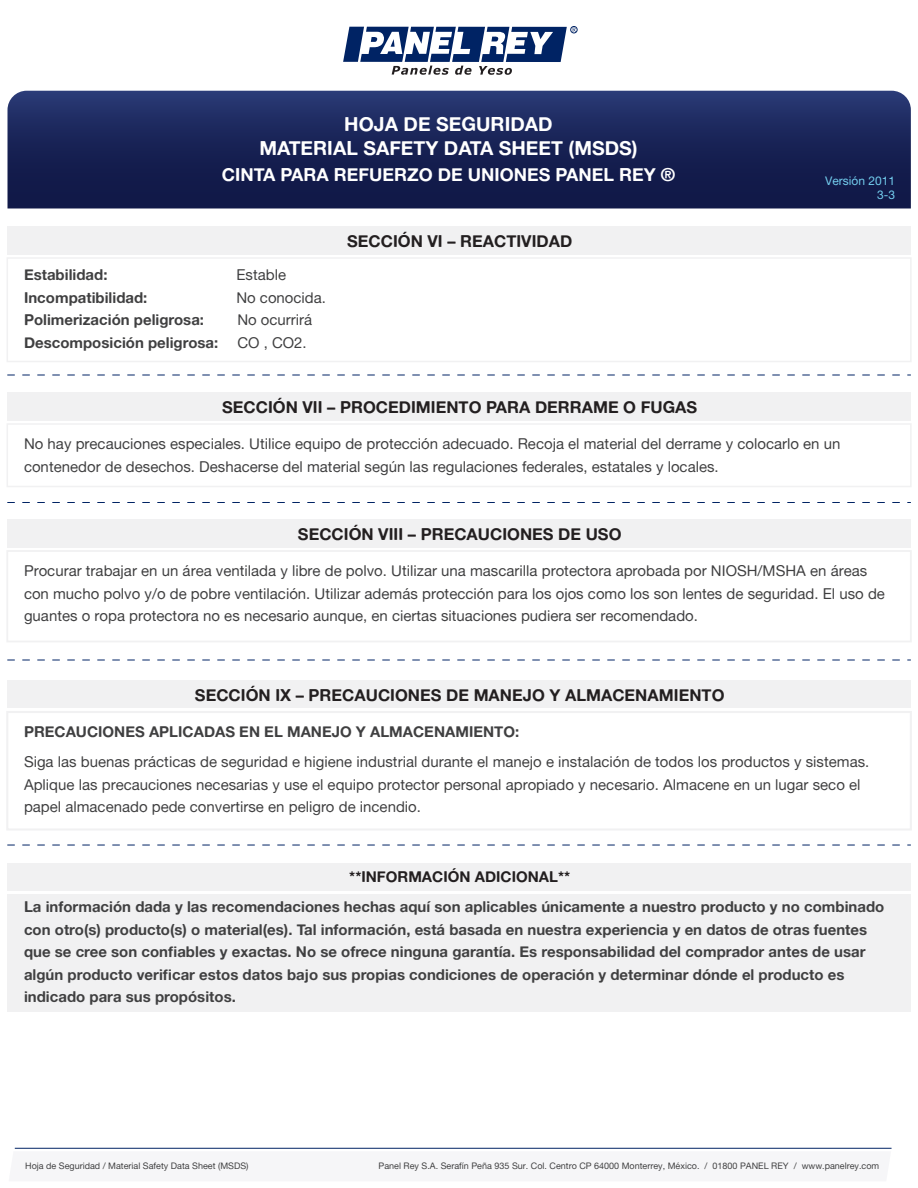
<style>
.page{position:relative;width:918px;height:1188px;background:#fff}
.page>*{position:absolute;margin:0;border:0;box-sizing:border-box;transform-origin:0 0}
.t1{font:19.5px/23.4px "Alte Haas Grotesk Bold";color:#fff;text-align:center}
.t2{font:18px "Alte Haas Grotesk Bold";color:#fff}
.t3{font:16.5px "Alte Haas Grotesk Bold";color:#231f20}
.t4{font:15px/22.5px "Alte Haas Grotesk";color:#404041}
.t5{font:15px/22.5px "Alte Haas Grotesk Bold";color:#404041}
.t6{font:15px "Alte Haas Grotesk Bold";color:#231f20}
.t7{font:12px/14.4px "Alte Haas Grotesk";color:#74cfef;text-align:right}
.t8{font:9px "Alte Haas Grotesk";color:#404041}
</style>
<div class="page">
<div style="left:7px;top:226px;width:904px;height:28px;background:#f1f1f2"></div>
<svg style="left:8px;top:91px;width:903px;height:117px;background:#192457"></svg>
<div style="left:7px;top:257px;width:905px;height:105px;border:2px solid #f1f1f2"></div>
<div style="left:570px;top:26px;width:8px;height:7px;border:1px solid #002364;border-radius:50%"></div>
<svg style="left:343px;top:26px;width:233px;height:49px"></svg>
<svg style="left:7px;top:375px;width:904px;height:1px"></svg>
<div style="left:7px;top:392px;width:904px;height:28px;background:#f1f1f2"></div>
<div style="left:7px;top:423px;width:905px;height:64px;border:2px solid #f1f1f2"></div>
<svg style="left:7px;top:502px;width:904px;height:1px"></svg>
<div style="left:7px;top:519px;width:904px;height:28px;background:#f1f1f2"></div>
<div style="left:6px;top:550px;width:906px;height:92px;border:2px solid #f1f1f2"></div>
<svg style="left:7px;top:660px;width:904px;height:1px"></svg>
<div style="left:7px;top:680px;width:904px;height:28px;background:#f1f1f2"></div>
<div style="left:6px;top:711px;width:906px;height:120px;border:2px solid #f1f1f2"></div>
<svg style="left:7px;top:845px;width:904px;height:1px"></svg>
<div style="left:7px;top:864px;width:904px;height:27px;background:#f1f1f2"></div>
<div style="left:7px;top:895px;width:904px;height:117px;background:#f1f1f2"></div>
<hr style="left:15px;top:1148px;width:877px;height:1px;background:#002364">
<h1 class="t1" style="left:259px;top:112px;width:380px">HOJA DE SEGURIDAD<br>MATERIAL SAFETY DATA SHEET (MSDS)</h1>
<p class="t2" style="left:222px;top:163px;width:455px">CINTA PARA REFUERZO DE UNIONES PANEL REY ®</p>
<p class="t5" style="left:24px;top:263px;width:85px">Estabilidad:</p>
<p class="t4" style="left:236px;top:263px;width:51px">Estable</p>
<p class="t5" style="left:24px;top:286px;width:125px">Incompatibilidad:</p>
<p class="t4" style="left:236px;top:286px;width:91px">No conocida.</p>
<p class="t5" style="left:24px;top:308px;width:182px">Polimerización peligrosa:</p>
<p class="t4" style="left:237px;top:308px;width:76px">No ocurrirá</p>
<p class="t5" style="left:24px;top:331px;width:196px">Descomposición peligrosa:</p>
<p class="t4" style="left:237px;top:331px;width:71px">CO , CO2.</p>
<p class="t3" style="left:347px;top:231px;width:227px">SECCIÓN VI – REACTIVIDAD</p>
<p class="t7" style="left:825px;top:173px;width:72px">Versión 2011<br>3-3</p>
<p class="t3" style="left:222px;top:397px;width:477px">SECCIÓN VII – PROCEDIMIENTO PARA DERRAME O FUGAS</p>
<p class="t4" style="left:24px;top:432px;width:818px">No hay precauciones especiales. Utilice equipo de protección adecuado. Recoja el material del derrame y colocarlo en un contenedor de desechos. Deshacerse del material según las regulaciones federales, estatales y locales.</p>
<p class="t3" style="left:298px;top:524px;width:325px">SECCIÓN VIII – PRECAUCIONES DE USO</p>
<p class="t4" style="left:24px;top:559px;width:862px">Procurar trabajar en un área ventilada y libre de polvo. Utilizar una mascarilla protectora aprobada por NIOSH/MSHA en áreas con mucho polvo y/o de pobre ventilación. Utilizar además protección para los ojos como los son lentes de seguridad. El uso de guantes o ropa protectora no es necesario aunque, en ciertas situaciones pudiera ser recomendado.</p>
<p class="t3" style="left:195px;top:685px;width:531px">SECCIÓN IX – PRECAUCIONES DE MANEJO Y ALMACENAMIENTO</p>
<p class="t5" style="left:24px;top:720px;width:497px">PRECAUCIONES APLICADAS EN EL MANEJO Y ALMACENAMIENTO:</p>
<p class="t4" style="left:24px;top:750px;width:847px">Siga las buenas prácticas de seguridad e higiene industrial durante el manejo e instalación de todos los productos y sistemas.<br>Aplique las precauciones necesarias y use el equipo protector personal apropiado y necesario. Almacene en un lugar seco el papel almacenado pede convertirse en peligro de incendio.</p>
<p class="t6" style="left:349px;top:868px;width:223px">**INFORMACIÓN ADICIONAL**</p>
<p class="t5" style="left:24px;top:895px;width:862px">La información dada y las recomendaciones hechas aquí son aplicables únicamente a nuestro producto y no combinado con otro(s) producto(s) o material(es). Tal información, está basada en nuestra experiencia y en datos de otras fuentes que se cree son confiables y exactas. No se ofrece ninguna garantía. Es responsabilidad del comprador antes de usar algún producto verificar estos datos bajo sus propias condiciones de operación y determinar dónde el producto es indicado para sus propósitos.</p>
<p class="t8" style="left:25px;top:1161px;width:225px">Hoja de Seguridad / Material Safety Data Sheet (MSDS)</p>
<p class="t8" style="left:379px;top:1161px;width:502px">Panel Rey S.A. Serafín Peña 935 Sur. Col. Centro CP 64000 Monterrey, México. / 01800 PANEL REY / www.panelrey.com</p>
</div>
